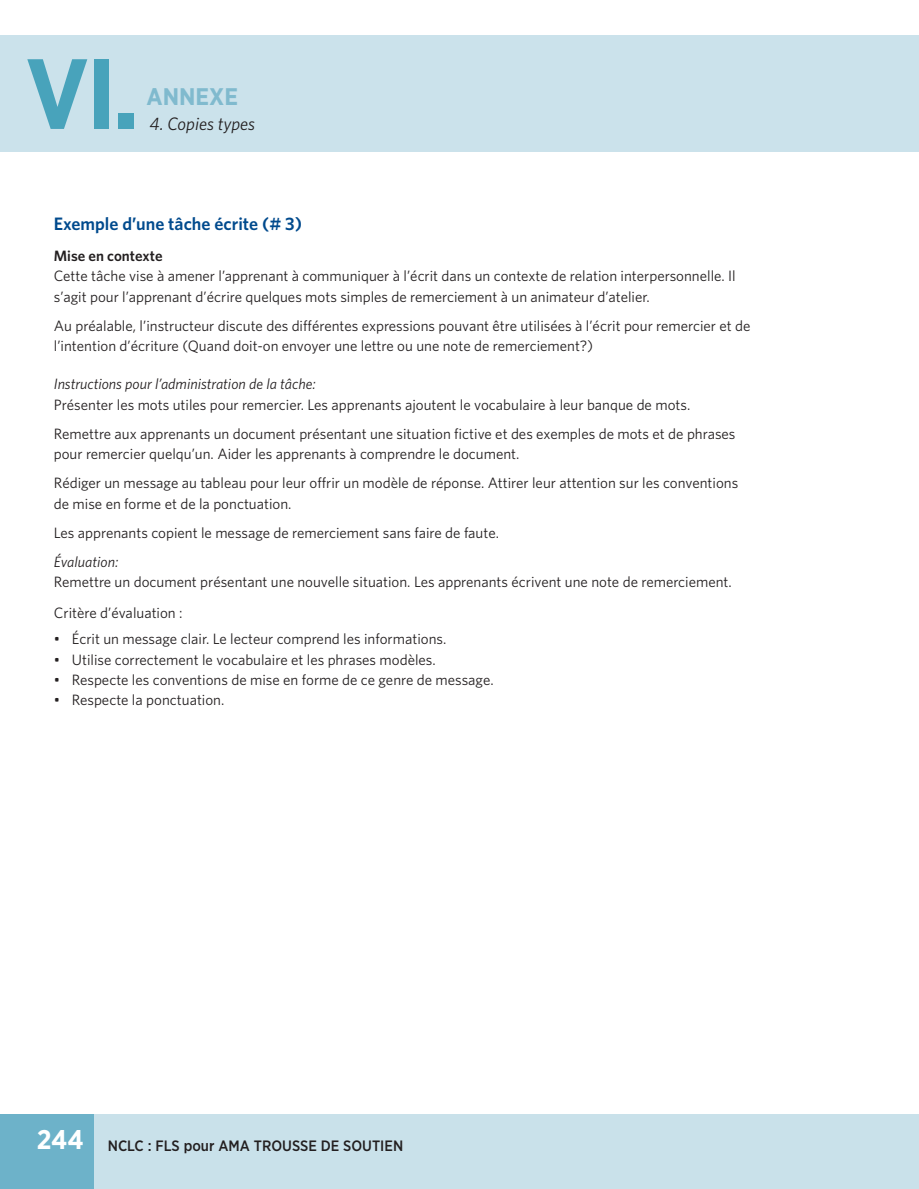
<style>
.page{position:relative;width:919px;height:1189px;background:#fff}
.page>*{position:absolute;margin:0;border:0;box-sizing:border-box;transform-origin:0 0}
.t1{font:700 99px "Gotham Narrow";color:#48a3bb}
.t2{font:700 27px "Gotham Narrow";color:#fff}
.t3{font:700 24px "Gotham Narrow";color:#80bace}
.t4{font:600 18px "Whitney";color:#004a8d}
.t5{font:italic 18px "Whitney";color:#231f20}
.t6{font:15px/20.2px "Whitney";color:#231f20}
.t7{font:italic 15px "Whitney";color:#231f20}
.t8{font:500 15px "Gotham Narrow";color:#231f20}
.t9{font:600 15px "Whitney";color:#231f20}
</style>
<div class="page">
<div style="left:0;top:36px;width:918px;height:116px;background:#cbe2eb"></div>
<div style="left:0;top:1114px;width:918px;height:75px;background:#c9e1ea"></div>
<div style="left:0;top:1114px;width:93px;height:75px;background:#6db2c9"></div>
<hr style="left:918px;top:36px;width:1px;height:116px;background:#cbe2eb">
<hr style="left:918px;top:1114px;width:1px;height:75px;background:#c9e1ea">
<p class="t1" style="left:26px;top:33px;width:115px">VI.</p>
<p class="t3" style="left:147px;top:82px;width:93px">ANNEXE</p>
<p class="t5" style="left:150px;top:113px;width:107px">4. Copies types</p>
<p class="t4" style="left:54px;top:213px;width:250px">Exemple d’une tâche écrite (# 3)</p>
<p class="t9" style="left:54px;top:247px;width:110px">Mise en contexte</p>
<p class="t6" style="left:54px;top:266px;width:683px">Cette tâche vise à amener l’apprenant à communiquer à l’écrit dans un contexte de relation interpersonnelle. Il s’agit pour l’apprenant d’écrire quelques mots simples de remerciement à un animateur d’atelier.</p>
<p class="t6" style="left:54px;top:315px;width:698px">Au préalable, l’instructeur discute des différentes expressions pouvant être utilisées à l’écrit pour remercier et de l’intention d’écriture (Quand doit-on envoyer une lettre ou une note de remerciement?)</p>
<p class="t7" style="left:54px;top:375px;width:263px">Instructions pour l’administration de la tâche:</p>
<p class="t6" style="left:54px;top:394px;width:638px">Présenter les mots utiles pour remercier. Les apprenants ajoutent le vocabulaire à leur banque de mots.</p>
<p class="t6" style="left:54px;top:423px;width:683px">Remettre aux apprenants un document présentant une situation fictive et des exemples de mots et de phrases pour remercier quelqu’un. Aider les apprenants à comprendre le document.</p>
<p class="t6" style="left:54px;top:473px;width:686px">Rédiger un message au tableau pour leur offrir un modèle de réponse. Attirer leur attention sur les conventions de mise en forme et de la ponctuation.</p>
<p class="t6" style="left:54px;top:522px;width:447px">Les apprenants copient le message de remerciement sans faire de faute.</p>
<p class="t7" style="left:54px;top:553px;width:66px">Évaluation:</p>
<p class="t6" style="left:54px;top:572px;width:679px">Remettre un document présentant une nouvelle situation. Les apprenants écrivent une note de remerciement.</p>
<p class="t6" style="left:54px;top:602px;width:130px">Critère d’évaluation :</p>
<p class="t6" style="left:54px;top:629px;width:394px">• Écrit un message clair. Le lecteur comprend les informations.</p>
<p class="t6" style="left:54px;top:649px;width:383px">• Utilise correctement le vocabulaire et les phrases modèles.</p>
<p class="t6" style="left:54px;top:669px;width:441px">• Respecte les conventions de mise en forme de ce genre de message.</p>
<p class="t6" style="left:54px;top:689px;width:172px">• Respecte la ponctuation.</p>
<p class="t2" style="left:37px;top:1123px;width:48px">244</p>
<p class="t8" style="left:108px;top:1136px;width:297px">NCLC : FLS pour AMA TROUSSE DE SOUTIEN</p>
</div>
